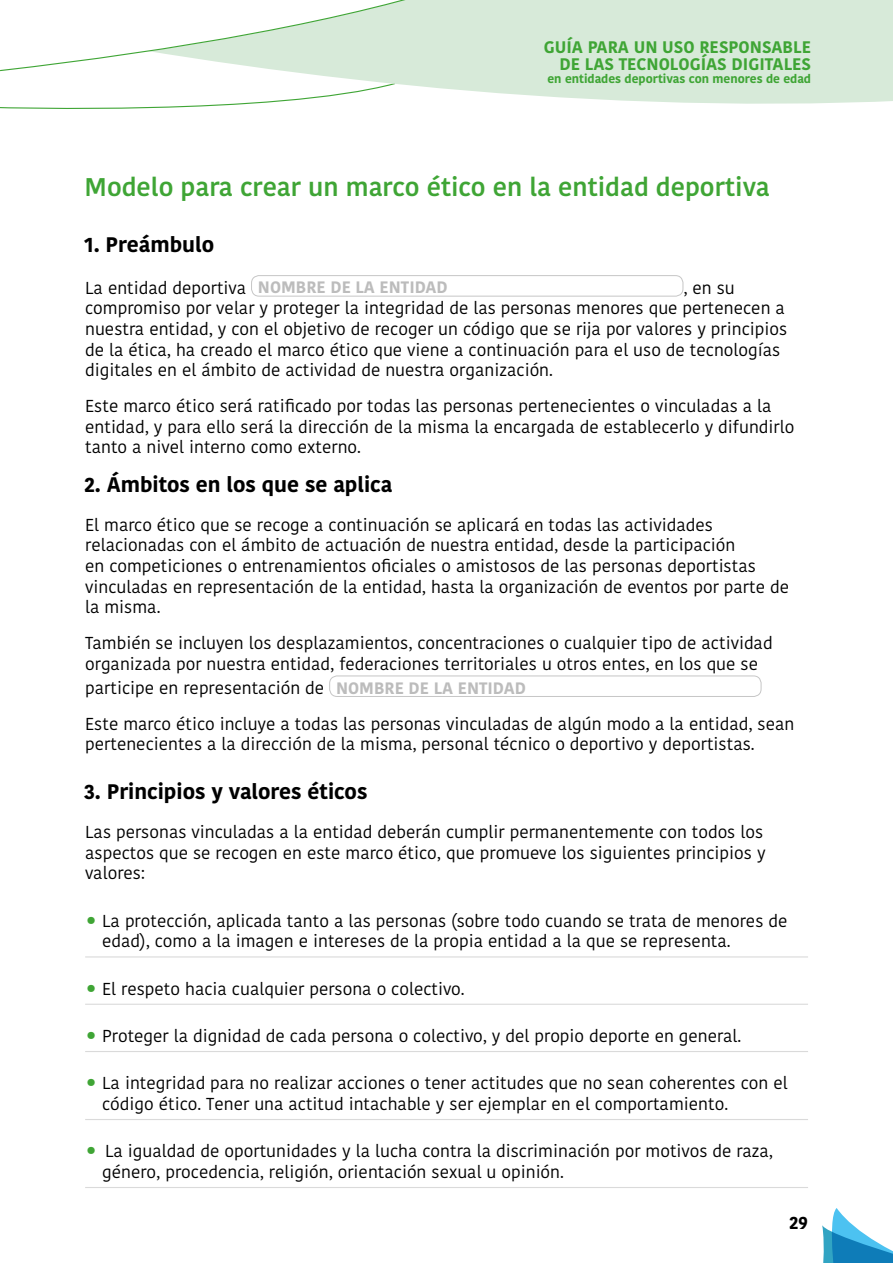
<style>
.page{position:relative;width:893px;height:1263px;background:#fff}
.page>*{position:absolute;margin:0;border:0;box-sizing:border-box;transform-origin:0 0}
.t1{font:600 25.5px "Kohinoor Bangla";color:#3fa535}
.t2{font:700 21px "Kohinoor Bangla";color:#000}
.t3{font:700 18px "Kohinoor Bangla";color:#000}
.t4{font:17.25px/20.7px "Kohinoor Bangla";color:#000}
.t5{font:700 16.65px/17.4px "Kohinoor Bangla";color:#3fa535;text-align:right}
.t6{font:700 12px "Kohinoor Bangla";color:#3fa535}
.s1{font-weight:700;font-size:16.5px;color:#bcbcbc}
.s2{font-size:27px;color:#3fa535}
</style>
<div class="page">
<div style="left:251px;top:275px;width:432px;height:21px;border:1px solid #c6c6c6;border-radius:8px"></div>
<div style="left:329px;top:675px;width:432px;height:22px;border:1px solid #c6c6c6;border-radius:8px"></div>
<hr style="left:85px;top:956px;width:723px;height:1px;background:#dadada">
<hr style="left:85px;top:1004px;width:723px;height:1px;background:#dadada">
<hr style="left:85px;top:1051px;width:723px;height:1px;background:#dadada">
<hr style="left:85px;top:1119px;width:723px;height:1px;background:#dadada">
<hr style="left:85px;top:1187px;width:723px;height:1px;background:#dadada">
<svg style="left:822px;top:1208px;width:71px;height:55px"></svg>
<div style="left:476px;top:0;width:417px;height:104px;background:#d7ead9"></div>
<svg style="left:0;top:0;width:476px;height:109px"></svg>
<p class="t5" style="left:544px;top:37px;width:269px">GUÍA PARA UN USO RESPONSABLE<br>DE LAS TECNOLOGÍAS DIGITALES</p>
<p class="t6" style="left:547px;top:68px;width:265px">en entidades deportivas con menores de edad</p>
<h1 class="t1" style="left:85px;top:166px;width:686px">Modelo para crear un marco ético en la entidad deportiva</h1>
<p class="t2" style="left:84px;top:226px;width:132px">1. Preámbulo</p>
<p class="t4" style="left:85px;top:277px;width:364px">La entidad deportiva <span class="s1">NOMBRE DE LA ENTIDAD</span></p>
<p class="t4" style="left:85px;top:277px;width:704px;text-indent:598px">, en su compromiso por velar y proteger la integridad de las personas menores que pertenecen a nuestra entidad, y con el objetivo de recoger un código que se rija por valores y principios de la ética, ha creado el marco ético que viene a continuación para el uso de tecnologías digitales en el ámbito de actividad de nuestra organización.</p>
<p class="t4" style="left:85px;top:395px;width:711px">Este marco ético será ratificado por todas las personas pertenecientes o vinculadas a la entidad, y para ello será la dirección de la misma la encargada de establecerlo y difundirlo tanto a nivel interno como externo.</p>
<p class="t2" style="left:84px;top:466px;width:310px">2. Ámbitos en los que se aplica</p>
<p class="t4" style="left:85px;top:514px;width:705px">El marco ético que se recoge a continuación se aplicará en todas las actividades relacionadas con el ámbito de actuación de nuestra entidad, desde la participación<br>en competiciones o entrenamientos oficiales o amistosos de las personas deportistas vinculadas en representación de la entidad, hasta la organización de eventos por parte de la misma.</p>
<p class="t4" style="left:85px;top:632px;width:689px">También se incluyen los desplazamientos, concentraciones o cualquier tipo de actividad organizada por nuestra entidad, federaciones territoriales u otros entes, en los que se</p>
<p class="t4" style="left:85px;top:670px;width:711px;line-height:35.7px">participe en representación de <span class="s1">NOMBRE DE LA ENTIDAD<br></span>Este marco ético incluye a todas las personas vinculadas de algún modo a la entidad, sean</p>
<p class="t4" style="left:85px;top:733px;width:671px">pertenecientes a la dirección de la misma, personal técnico o deportivo y deportistas.</p>
<p class="t2" style="left:84px;top:773px;width:285px">3. Principios y valores éticos</p>
<p class="t4" style="left:85px;top:821px;width:682px">Las personas vinculadas a la entidad deberán cumplir permanentemente con todos los aspectos que se recogen en este marco ético, que promueve los siguientes principios y valores:</p>
<p class="t4" style="left:102px;top:910px;width:687px;text-indent:-17px"><span class="s2">•</span> La protección, aplicada tanto a las personas (sobre todo cuando se trata de menores de edad), como a la imagen e intereses de la propia entidad a la que se representa.</p>
<p class="t4" style="left:85px;top:978px;width:381px"><span class="s2">•</span> El respeto hacia cualquier persona o colectivo.</p>
<p class="t4" style="left:85px;top:1025px;width:658px"><span class="s2">•</span> Proteger la dignidad de cada persona o colectivo, y del propio deporte en general.</p>
<p class="t4" style="left:102px;top:1072px;width:687px;text-indent:-17px"><span class="s2">•</span> La integridad para no realizar acciones o tener actitudes que no sean coherentes con el código ético. Tener una actitud intachable y ser ejemplar en el comportamiento.</p>
<p class="t4" style="left:102px;top:1140px;width:672px;text-indent:-17px"><span class="s2">•</span> La igualdad de oportunidades y la lucha contra la discriminación por motivos de raza, género, procedencia, religión, orientación sexual u opinión.</p>
<p class="t3" style="left:789px;top:1206px;width:20px">29</p>
</div>
